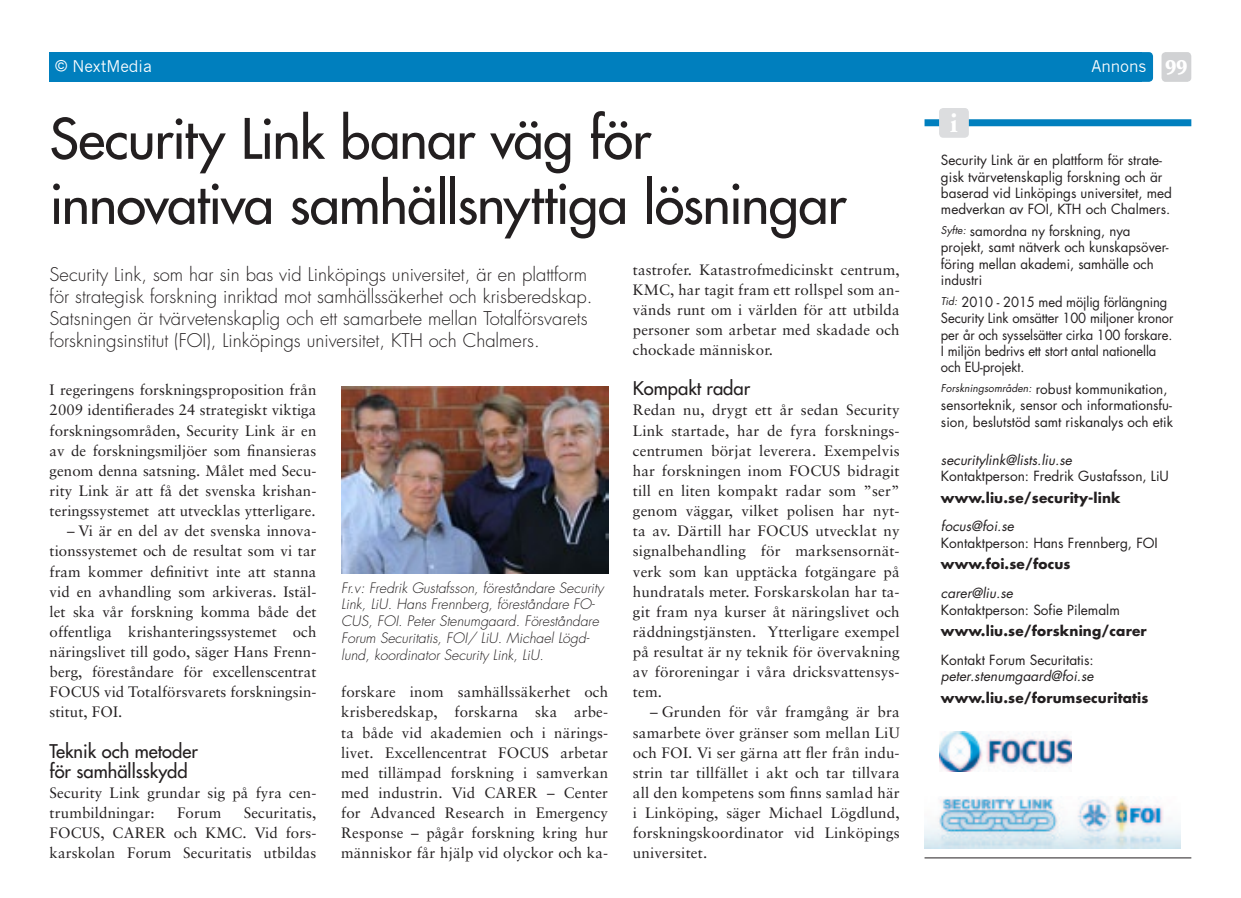
<style>
.page{position:relative;width:1241px;height:898px;background:#fff}
.page>*{position:absolute;margin:0;border:0;box-sizing:border-box;transform-origin:0 0}
.Rubrik_Halvsida{font:54.25px/65.1px "Futura";letter-spacing:-.02em;color:#231f20}
.t1{font:700 28px "Adobe Garamond";color:#fff}
.t2{font:700 22.93px "Wunderlich";color:#fff}
.Ingress_Halvsida{font:300 18.38px/22.1px "Futura";color:#231f20}
.Mellanrubrik{font:18.38px/20.1px "Futura";color:#231f20}
.t3{font:15.75px "News Gothic";color:#fff}
.Brödtext{font:15.05px/20.1px "Sabon";letter-spacing:.01em;color:#231f20;text-align:justify}
.Bildtext{font:italic 300 14px/16.8px "Futura";color:#231f20}
.Pres__Faktafält{font:13.65px/16.4px "Futura";color:#231f20}
.Pres__Faktafält-2{font:13.65px/16.4px "Futura";color:#231f20;scale:.95 1}
.Pres__Faktafält_WWW{font:700 13.65px "Futura";letter-spacing:.01em;color:#231f20}
.Pres__Faktafält-3{font:italic 13.65px "Futura";color:#231f20}
.s1{font-style:italic;font-size:10.5px}
.s2{font-style:italic}
</style>
<div class="page">
<div style="left:50px;top:52px;width:1091px;height:30px;background:#007fbe"></div>
<hr style="left:50px;top:897px;width:1141px;height:1px;background:#007fbe">
<div style="left:1161px;top:52px;width:30px;height:30px;background:#d1d2d4;border-radius:4px"></div>
<div style="left:1123px;top:52px;width:29px;height:30px;background:#007fbe;border-radius:4px"></div>
<img style="left:341px;top:386px;width:267px;height:187px">
<img style="left:939px;top:731px;width:132px;height:41px">
<div style="left:924px;top:119px;width:267px;height:7px;background:#007fbe"></div>
<hr style="left:924px;top:857px;width:267px;height:1px;background:#231f20">
<div style="left:938px;top:108px;width:30px;height:30px;background:#dcdddf;border-radius:4px"></div>
<img style="left:924px;top:797px;width:255px;height:51px">
<p class="t3" style="left:55px;top:57px;width:98px">© NextMedia</p>
<p class="t3" style="left:1091px;top:57px;width:57px">Annons</p>
<p class="t2" style="left:1164px;top:53px;width:24px">99</p>
<p class="Rubrik_Halvsida" style="left:50px;top:106px;width:798px">Security Link banar väg för innovativa samhällsnyttiga lösningar</p>
<p class="Ingress_Halvsida" style="left:50px;top:263px;width:544px">Security Link, som har sin bas vid Linköpings universitet, är en plattform för strategisk forskning inriktad mot samhällssäkerhet och krisberedskap.<br>Satsningen är tvärvetenskaplig och ett samarbete mellan Totalförsvarets forskningsinstitut (FOI), Linköpings universitet, KTH och Chalmers.</p>
<p class="Brödtext" style="left:50px;top:380px;width:268px">I regeringens forskningsproposition från 2009 identifierades 24 strategiskt viktiga forskningsområden, Security Link är en av de forskningsmiljöer som finansieras genom denna satsning. Målet med Secu&shy;rity Link är att få det svenska krishan&shy;teringssystemet att utvecklas ytterligare.</p>
<p class="Brödtext" style="left:50px;top:521px;width:268px;text-indent:17px">– Vi är en del av det svenska innova&shy;tionssystemet och de resultat som vi tar fram kommer definitivt inte att stanna vid en avhandling som arkiveras. Istäl&shy;let ska vår forskning komma både det offentliga krishanteringssystemet och näringslivet till godo, säger Hans Frenn&shy;berg, föreståndare för excellenscentrat FOCUS vid Totalförsvarets forskningsin&shy;stitut, FOI.</p>
<p class="Mellanrubrik" style="left:50px;top:741px;width:150px">Teknik och metoder för samhällsskydd</p>
<p class="Brödtext" style="left:50px;top:782px;width:268px">Security Link grundar sig på fyra cen&shy;trumbildningar:</p>
<p class="t1" style="left:949px;top:108px;width:10px">i</p>
<p class="Pres__Faktafält" style="left:940px;top:152px;width:232px">Security Link är en plattform för strate&shy;gisk tvärvetenskaplig forskning och är baserad vid Linköpings universitet, med medverkan av FOI, KTH och Chalmers.</p>
<p class="Pres__Faktafält" style="left:940px;top:222px;width:229px"><span class="s1">Syfte:</span> samordna ny forskning, nya projekt, samt nätverk och kunskapsöver&shy;föring mellan akademi, samhälle och industri</p>
<p class="Pres__Faktafält-2" style="left:940px;top:293px;width:240px"><span class="s1">Tid:</span> 2010 - 2015 med möjlig förlängning</p>
<p class="Pres__Faktafält-2" style="left:940px;top:310px;width:246px">Security Link omsätter 100 miljoner kronor per år och sysselsätter cirka 100 forskare.<br>I miljön bedrivs ett stort antal nationella och EU-projekt.</p>
<p class="Pres__Faktafält" style="left:940px;top:380px;width:233px"><span class="s1">Forskningsområden:</span> robust kommunikation, sensorteknik, sensor och informationsfu&shy;sion, beslutstöd samt riskanalys och etik</p>
<p class="Pres__Faktafält" style="left:940px;top:451px;width:229px"><span class="s2">securitylink@lists.liu.se<br></span>Kontaktperson: Fredrik Gustafsson, LiU</p>
<p class="Pres__Faktafält_WWW" style="left:940px;top:488px;width:181px">www.liu.se/security-link</p>
<p class="Pres__Faktafält" style="left:940px;top:518px;width:218px"><span class="s2">focus@foi.se<br></span>Kontaktperson: Hans Frennberg, FOI</p>
<p class="Pres__Faktafält_WWW" style="left:940px;top:555px;width:131px">www.foi.se/focus</p>
<p class="Pres__Faktafält-3" style="left:940px;top:584px;width:73px">carer@liu.se</p>
<p class="Pres__Faktafält" style="left:940px;top:601px;width:180px">Kontaktperson: Sofie Pilemalm</p>
<p class="Pres__Faktafält_WWW" style="left:940px;top:621px;width:207px">www.liu.se/forskning/carer</p>
<p class="Pres__Faktafält" style="left:940px;top:651px;width:154px">Kontakt Forum Securitatis: <span class="s2">peter.stenumgaard@foi.se</span></p>
<p class="Pres__Faktafält_WWW" style="left:940px;top:688px;width:209px">www.liu.se/forumsecuritatis</p>
<p class="Brödtext" style="left:632px;top:259px;width:268px">tastrofer. Katastrofmedicinskt centrum, KMC, har tagit fram ett rollspel som an&shy;vänds runt om i världen för att utbilda personer som arbetar med skadade och chockade människor.</p>
<p class="Mellanrubrik" style="left:632px;top:378px;width:119px">Kompakt radar</p>
<p class="Brödtext" style="left:632px;top:400px;width:268px">Redan nu, drygt ett år sedan Security Link startade, har de fyra forsknings&shy;centrumen börjat leverera. Exempelvis har forskningen inom FOCUS bidragit till en liten kompakt radar som ”ser” genom väggar, vilket polisen har nyt&shy;ta av. Därtill har FOCUS utvecklat ny signalbehandling för marksensornät&shy;verk som kan upptäcka fotgängare på hundratals meter. Forskarskolan har ta&shy;git fram nya kurser åt näringslivet och räddningstjänsten. Ytterligare exempel på resultat är ny teknik för övervakning av föroreningar i våra dricksvattensys&shy;tem.</p>
<p class="Brödtext" style="left:632px;top:702px;width:268px;text-indent:17px">– Grunden för vår framgång är bra samarbete över gränser som mellan LiU och FOI. Vi ser gärna att fler från indu&shy;strin tar tillfället i akt och tar tillvara all den kompetens som finns samlad här i Linköping, säger Michael Lögdlund, forskningskoordinator vid Linköpings universitet.</p>
<p class="Bildtext" style="left:341px;top:579px;width:264px">Fr.v: Fredrik Gustafsson, föreståndare Security Link, LiU. Hans Frennberg, föreståndare FO-CUS, FOI. Peter Stenumgaard. Föreståndare Forum Securitatis, FOI/ LiU. Michael Lögd&shy;lund, koordinator Security Link, LiU.</p>
<p class="Brödtext" style="left:341px;top:682px;width:268px">forskare inom samhällssäkerhet och krisberedskap, forskarna ska arbe&shy;ta både vid akademien och i närings&shy;livet. Excellencentrat FOCUS arbetar med tillämpad forskning i samverkan med industrin. Vid CARER – Center for Advanced Research in Emergency Response – pågår forskning kring hur människor får hjälp vid olyckor och ka-</p>
<p class="Brödtext" style="left:50px;top:803px;width:268px;text-indent:194px">Securitatis, FOCUS, CARER och KMC. Vid fors&shy;karskolan Forum Securitatis utbildas</p>
<p class="Brödtext" style="left:177px;top:803px;width:46px">Forum</p>
</div>
